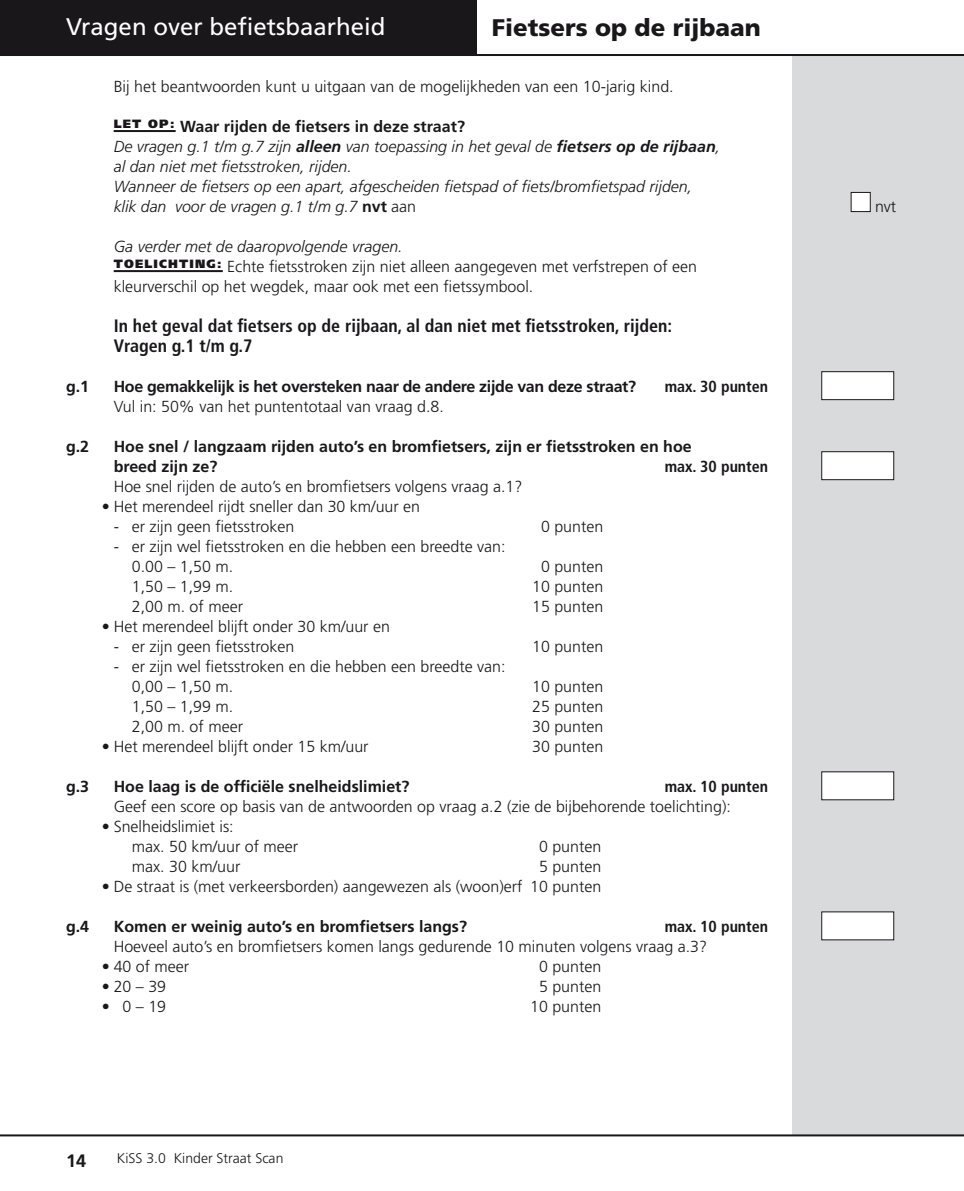
<style>
.page{position:relative;width:964px;height:1191px;background:#fff}
.page>*{position:absolute;margin:0;border:0;box-sizing:border-box;transform-origin:0 0}
.t1{font:24px "Frutiger LT Std";color:#fff}
.t2{font:900 24px "Frutiger LT Std";color:#1a171b}
.t3{font:700 condensed 18px/20px "Frutiger LT Std";color:#1a171b}
.t4{font:700 18px "Frutiger LT Std";color:#1a171b}
.t5{font:300 16px/20px "Frutiger LT Std";color:#1a171b}
.t6{font:italic 300 16px/20px "Frutiger LT Std";color:#1a171b}
.t7{font:700 16px/20px "Frutiger LT Std";color:#1a171b}
.t8{font:700 16px "Frutiger LT Std";letter-spacing:-.02em;color:#1a171b}
.t9{font:700 condensed 16px "Frutiger LT Std";color:#1a171b}
.t10{font:300 14px "Frutiger LT Std";color:#1a171b}
.t11{font:900 12px "Frutiger LT Std";color:#1a171b}
.s1{font-weight:700;font-style:normal}
.s2{font-weight:700}
.s3{font-style:normal}
</style>
<div class="page">
<div style="left:792px;top:54px;width:172px;height:1080px;background:#d9dadb"></div>
<hr style="left:0;top:54px;width:964px;height:2px;background:#1a171b">
<hr style="left:0;top:1134px;width:964px;height:2px;background:#1a171b">
<hr style="left:114px;top:130px;width:62px;height:2px;background:#1a171b">
<hr style="left:114px;top:270px;width:109px;height:2px;background:#1a171b">
<div style="left:851px;top:192px;width:19px;height:20px;background:#fff"></div>
<div style="left:850px;top:192px;width:21px;height:20px;border:1px solid #1a171b"></div>
<div style="left:822px;top:372px;width:72px;height:28px;background:#fff"></div>
<div style="left:821px;top:371px;width:73px;height:29px;border:1px solid #1a171b"></div>
<div style="left:822px;top:452px;width:72px;height:28px;background:#fff"></div>
<div style="left:821px;top:451px;width:73px;height:29px;border:1px solid #1a171b"></div>
<div style="left:822px;top:772px;width:72px;height:28px;background:#fff"></div>
<div style="left:822px;top:912px;width:72px;height:28px;background:#fff"></div>
<div style="left:0;top:0;width:477px;height:54px;background:#1a171b"></div>
<h1 class="t1" style="left:66px;top:13px;width:321px">Vragen over befietsbaarheid</h1>
<h1 class="t2" style="left:492px;top:13px;width:270px">Fietsers op de rijbaan</h1>
<p class="t5" style="left:114px;top:77px;width:561px">Bij het beantwoorden kunt u uitgaan van de mogelijkheden van een 10-jarig kind.</p>
<p class="t11" style="left:114px;top:116px;width:20px">LET</p>
<p class="t6" style="left:114px;top:117px;width:608px;text-indent:35px"><sup>OP:</sup> <span class="s1">Waar rijden de fietsers in deze straat?<br></span>De vragen g.1 t/m g.7 zijn <span class="s2">alleen</span> van toepassing in het geval de <span class="s2">fietsers op de rijbaan</span>, al dan niet met fietsstroken, rijden.<br>Wanneer de fietsers op een apart, afgescheiden fietspad of fiets/bromfietspad rijden,<br>klik dan voor de vragen g.1 t/m g.7 <span class="s1">nvt</span> <span class="s3">aan</span></p>
<p class="t6" style="left:114px;top:237px;width:290px">Ga verder met de daaropvolgende vragen.</p>
<p class="t11" style="left:114px;top:256px;width:21px">TOELICHTING</p>
<p class="t5" style="left:114px;top:257px;width:585px;text-indent:103px"><sup>:</sup> Echte fietsstroken zijn niet alleen aangegeven met verfstrepen of een kleurverschil op het wegdek, maar ook met een fietssymbool.</p>
<p class="t3" style="left:114px;top:316px;width:560px">In het geval dat fietsers op de rijbaan, al dan niet met fietsstroken, rijden:<br>Vragen g.1 t/m g.7</p>
<p class="t7" style="left:66px;top:377px;width:25px">g.1</p>
<p class="t8" style="left:114px;top:377px;width:524px">Hoe gemakkelijk is het oversteken naar de andere zijde van deze straat?</p>
<p class="t9" style="left:665px;top:377px;width:105px">max. 30 punten</p>
<p class="t5" style="left:114px;top:397px;width:332px">Vul in: 50% van het puntentotaal van vraag d.8.</p>
<p class="t7" style="left:66px;top:437px;width:20px">g.2</p>
<p class="t7" style="left:114px;top:437px;width:579px">Hoe snel / langzaam rijden auto’s en bromfietsers, zijn er fietsstroken en hoe breed zijn ze?</p>
<p class="t9" style="left:665px;top:457px;width:105px">max. 30 punten</p>
<p class="t5" style="left:114px;top:477px;width:410px">Hoe snel rijden de auto’s en bromfietsers volgens vraag a.1?</p>
<p class="t5" style="left:102px;top:497px;width:320px">• Het merendeel rijdt sneller dan 30 km/uur en</p>
<p class="t5" style="left:114px;top:517px;width:182px">- er zijn geen fietsstroken</p>
<p class="t5" style="left:541px;top:517px;width:64px">0 punten</p>
<p class="t5" style="left:132px;top:537px;width:375px;text-indent:-18px">- er zijn wel fietsstroken en die hebben een breedte van:<br>0.00 – 1,50 m.</p>
<p class="t5" style="left:541px;top:557px;width:64px">0 punten</p>
<p class="t5" style="left:132px;top:577px;width:103px">1,50 – 1,99 m.</p>
<p class="t5" style="left:532px;top:577px;width:73px">10 punten</p>
<p class="t5" style="left:132px;top:597px;width:113px">2,00 m. of meer</p>
<p class="t5" style="left:532px;top:597px;width:73px">15 punten</p>
<p class="t5" style="left:102px;top:617px;width:290px">• Het merendeel blijft onder 30 km/uur en</p>
<p class="t5" style="left:114px;top:637px;width:182px">- er zijn geen fietsstroken</p>
<p class="t5" style="left:532px;top:637px;width:73px">10 punten</p>
<p class="t5" style="left:132px;top:657px;width:375px;text-indent:-18px">- er zijn wel fietsstroken en die hebben een breedte van:<br>0,00 – 1,50 m.</p>
<p class="t5" style="left:532px;top:677px;width:73px">10 punten</p>
<p class="t5" style="left:132px;top:697px;width:103px">1,50 – 1,99 m.</p>
<p class="t5" style="left:532px;top:697px;width:73px">25 punten</p>
<p class="t5" style="left:132px;top:717px;width:113px">2,00 m. of meer</p>
<p class="t5" style="left:532px;top:717px;width:73px">30 punten</p>
<p class="t5" style="left:102px;top:737px;width:268px">• Het merendeel blijft onder 15 km/uur</p>
<p class="t5" style="left:532px;top:737px;width:73px">30 punten</p>
<p class="t7" style="left:66px;top:777px;width:20px">g.3</p>
<p class="t7" style="left:114px;top:777px;width:297px">Hoe laag is de officiële snelheidslimiet?</p>
<p class="t9" style="left:665px;top:777px;width:105px">max. 10 punten</p>
<p class="t5" style="left:114px;top:797px;width:619px">Geef een score op basis van de antwoorden op vraag a.2 (zie de bijbehorende toelichting):</p>
<p class="t5" style="left:132px;top:817px;width:168px;text-indent:-30px">• Snelheidslimiet is:<br>max. 50 km/uur of meer</p>
<p class="t5" style="left:539px;top:837px;width:64px">0 punten</p>
<p class="t5" style="left:132px;top:857px;width:110px">max. 30 km/uur</p>
<p class="t5" style="left:539px;top:857px;width:64px">5 punten</p>
<p class="t5" style="left:102px;top:877px;width:501px">• De straat is (met verkeersborden) aangewezen als (woon)erf 10 punten</p>
<p class="t7" style="left:66px;top:917px;width:20px">g.4</p>
<p class="t7" style="left:114px;top:917px;width:355px">Komen er weinig auto’s en bromfietsers langs?</p>
<p class="t9" style="left:665px;top:917px;width:105px">max. 10 punten</p>
<p class="t5" style="left:114px;top:937px;width:595px">Hoeveel auto’s en bromfietsers komen langs gedurende 10 minuten volgens vraag a.3?</p>
<p class="t5" style="left:102px;top:957px;width:89px">• 40 of meer</p>
<p class="t5" style="left:539px;top:957px;width:64px">0 punten</p>
<p class="t5" style="left:102px;top:977px;width:66px">• 20 – 39</p>
<p class="t5" style="left:539px;top:977px;width:64px">5 punten</p>
<p class="t5" style="left:102px;top:997px;width:66px">• 0 – 19</p>
<p class="t5" style="left:530px;top:997px;width:73px">10 punten</p>
<p class="t4" style="left:66px;top:1150px;width:21px">14</p>
<p class="t10" style="left:117px;top:1150px;width:168px">KiSS 3.0 Kinder Straat Scan</p>
<p class="t5" style="left:875px;top:197px;width:23px">nvt</p>
</div>
